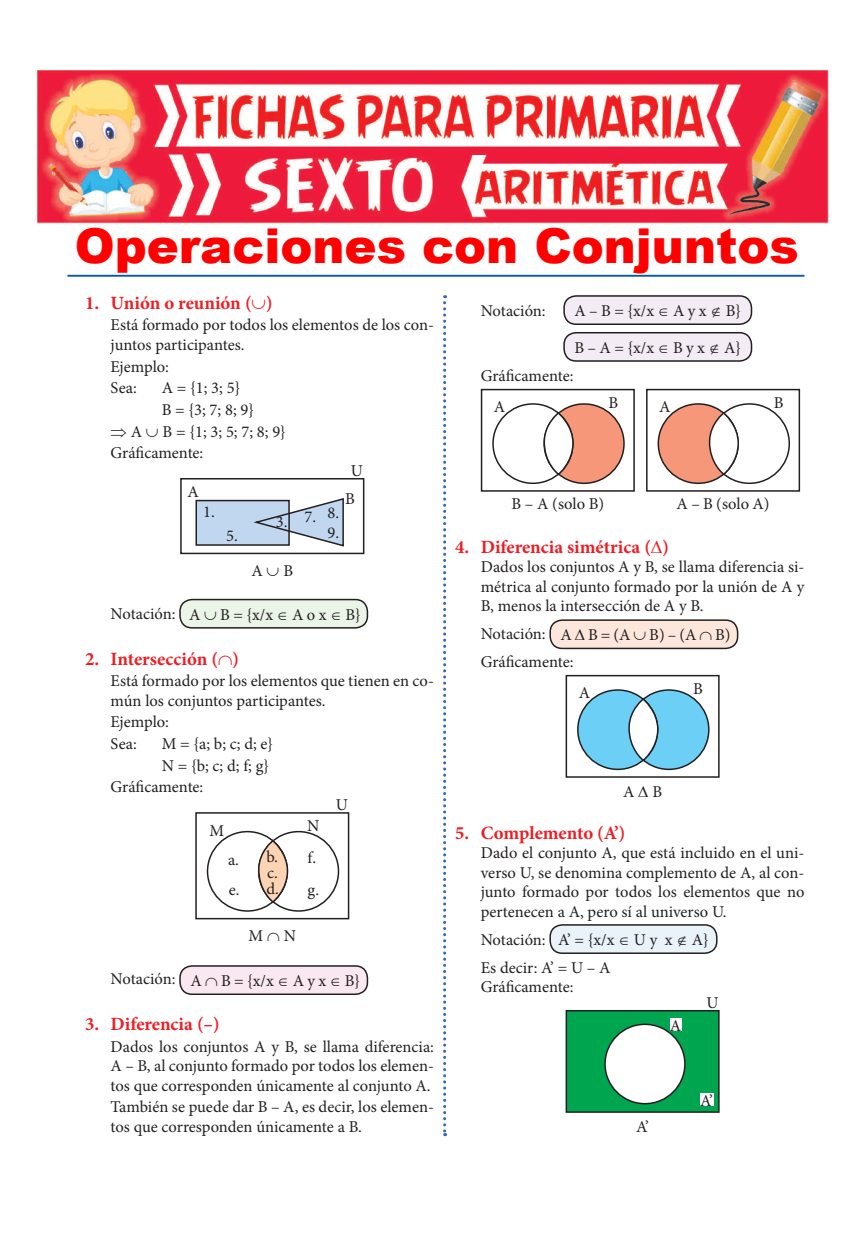
<style>
.page{position:relative;width:868px;height:1234px;background:#fff}
.page>*{position:absolute;margin:0;border:0;box-sizing:border-box;transform-origin:0 0}
.t1{font:900 48px "Arial";color:#f00}
.t2{font:700 18.75px "Minion Pro";color:#ee1d23}
.t3{font:16.5px/19.5px "Minion Pro";color:#231f20}
</style>
<div class="page">
<div style="left:196px;top:500px;width:93px;height:45px;background:#c0d7ef"></div>
<div style="left:195px;top:499px;width:95px;height:46px;border:2px solid #231f20"></div>
<svg style="left:254px;top:498px;width:90px;height:49px"></svg>
<div style="left:180px;top:478px;width:184px;height:76px;border:2px solid #231f20"></div>
<div style="left:180px;top:599px;width:187px;height:28px;background:#eaf4e7;border-radius:12px"></div>
<div style="left:179px;top:598px;width:189px;height:30px;border:2px solid #231f20;border-radius:12px"></div>
<div style="left:195px;top:812px;width:154px;height:107px;border:2px solid #231f20"></div>
<div style="left:258px;top:830px;width:81px;height:81px;border:2px solid #231f20;border-radius:50%"></div>
<div style="left:207px;top:830px;width:81px;height:81px;border:2px solid #231f20;border-radius:50%"></div>
<svg style="left:257px;top:839px;width:30px;height:64px"></svg>
<div style="left:180px;top:965px;width:187px;height:29px;background:#fae8f0;border-radius:12px"></div>
<div style="left:179px;top:965px;width:189px;height:29px;border:2px solid #231f20;border-radius:12px"></div>
<svg style="left:443px;top:295px;width:3px;height:840px"></svg>
<div style="left:564px;top:296px;width:187px;height:28px;background:#f3ecf4;border-radius:12px"></div>
<div style="left:563px;top:295px;width:189px;height:30px;border:2px solid #231f20;border-radius:12px"></div>
<div style="left:564px;top:332px;width:187px;height:29px;background:#f3ecf4;border-radius:12px"></div>
<div style="left:563px;top:332px;width:189px;height:29px;border:2px solid #231f20;border-radius:12px"></div>
<div style="left:480px;top:389px;width:154px;height:102px;border:2px solid #231f20"></div>
<div style="left:544px;top:404px;width:80px;height:79px;background:#f6977a;border-radius:50%"></div>
<div style="left:543px;top:403px;width:81px;height:81px;border:2px solid #231f20;border-radius:50%"></div>
<div style="left:492px;top:403px;width:81px;height:81px;border:2px solid #231f20;border-radius:50%"></div>
<svg style="left:543px;top:411px;width:30px;height:64px"></svg>
<div style="left:646px;top:389px;width:154px;height:102px;border:2px solid #231f20"></div>
<div style="left:708px;top:403px;width:81px;height:81px;border:2px solid #231f20;border-radius:50%"></div>
<div style="left:658px;top:404px;width:80px;height:79px;background:#f6977a;border-radius:50%"></div>
<div style="left:657px;top:403px;width:81px;height:81px;border:2px solid #231f20;border-radius:50%"></div>
<svg style="left:708px;top:411px;width:30px;height:64px"></svg>
<div style="left:550px;top:620px;width:187px;height:28px;background:#fde7dc;border-radius:12px"></div>
<div style="left:549px;top:619px;width:189px;height:30px;border:2px solid #231f20;border-radius:12px"></div>
<div style="left:565px;top:674px;width:154px;height:103px;border:2px solid #231f20"></div>
<div style="left:629px;top:690px;width:79px;height:79px;background:#6bcff6;border-radius:50%"></div>
<div style="left:628px;top:689px;width:81px;height:81px;border:2px solid #231f20;border-radius:50%"></div>
<div style="left:577px;top:690px;width:80px;height:79px;background:#6bcff6;border-radius:50%"></div>
<div style="left:577px;top:689px;width:81px;height:81px;border:2px solid #231f20;border-radius:50%"></div>
<svg style="left:628px;top:697px;width:29px;height:64px"></svg>
<div style="left:550px;top:924px;width:166px;height:28px;background:#eaf3fa;border-radius:12px"></div>
<div style="left:549px;top:923px;width:168px;height:30px;border:2px solid #231f20;border-radius:12px"></div>
<div style="left:566px;top:1010px;width:152px;height:101px;background:#00a54f"></div>
<div style="left:565px;top:1009px;width:154px;height:103px;border:2px solid #231f20"></div>
<div style="left:669px;top:1018px;width:12px;height:12px;background:#fff"></div>
<div style="left:700px;top:1093px;width:13px;height:12px;background:#fff"></div>
<div style="left:605px;top:1024px;width:79px;height:79px;background:#fff;border-radius:50%"></div>
<div style="left:604px;top:1023px;width:81px;height:81px;border:2px solid #231f20;border-radius:50%"></div>
<hr style="left:67px;top:275px;width:737px;height:1px;background:#015aaa">
<img style="left:38px;top:71px;width:790px;height:153px">
<h1 class="t1" style="left:75px;top:210px;width:725px">Operaciones con Conjuntos</h1>
<p class="t2" style="left:85px;top:289px;width:189px">1. Unión o reunión (∪)</p>
<p class="t3" style="left:111px;top:315px;width:325px">Está formado por todos los elementos de los con&shy;juntos participantes.</p>
<p class="t3" style="left:111px;top:355px;width:60px;line-height:21.6px">Ejemplo:<br>Sea:</p>
<p class="t3" style="left:162px;top:378px;width:80px">A = {1; 3; 5}</p>
<p class="t3" style="left:162px;top:400px;width:94px">B = {3; 7; 8; 9}</p>
<p class="t3" style="left:111px;top:421px;width:177px">⇒ A ∪ B = {1; 3; 5; 7; 8; 9}</p>
<p class="t3" style="left:111px;top:443px;width:94px">Gráficamente:</p>
<p class="t3" style="left:187px;top:481px;width:13px">A</p>
<p class="t3" style="left:203px;top:501px;width:13px">1.</p>
<p class="t3" style="left:226px;top:525px;width:13px">5.</p>
<p class="t3" style="left:351px;top:460px;width:14px">U</p>
<p class="t3" style="left:345px;top:488px;width:11px">B</p>
<p class="t3" style="left:276px;top:509px;width:65px;line-height:15.3px;text-align:right">3. 7. 8.<br>9.</p>
<p class="t3" style="left:251px;top:560px;width:43px">A ∪ B</p>
<p class="t3" style="left:111px;top:604px;width:252px">Notación: A ∪ B = {x/x ∈ A o x ∈ B}</p>
<p class="t2" style="left:85px;top:645px;width:155px">2. Intersección (∩)</p>
<p class="t3" style="left:111px;top:671px;width:325px">Está formado por los elementos que tienen en co&shy;mún los conjuntos participantes.</p>
<p class="t3" style="left:111px;top:711px;width:60px;line-height:21.6px">Ejemplo:<br>Sea:</p>
<p class="t3" style="left:162px;top:734px;width:113px">M = {a; b; c; d; e}</p>
<p class="t3" style="left:162px;top:755px;width:109px">N = {b; c; d; f; g}</p>
<p class="t3" style="left:111px;top:777px;width:94px">Gráficamente:</p>
<p class="t3" style="left:335px;top:794px;width:14px">U</p>
<p class="t3" style="left:209px;top:820px;width:16px">M</p>
<p class="t3" style="left:307px;top:816px;width:14px">N</p>
<p class="t3" style="left:266px;top:849px;width:14px;line-height:15.6px;text-align:justify">b. c. d.</p>
<p class="t3" style="left:248px;top:925px;width:49px">M ∩ N</p>
<p class="t3" style="left:111px;top:970px;width:251px">Notación: A ∩ B = {x/x ∈ A y x ∈ B}</p>
<p class="t2" style="left:85px;top:1010px;width:136px">3. Diferencia (–)</p>
<p class="t3" style="left:111px;top:1036px;width:325px;text-align:justify">Dados los conjuntos A y B, se llama diferencia:<br>A – B, al conjunto formado por todos los elemen&shy;tos que corresponden únicamente al conjunto A.</p>
<p class="t3" style="left:111px;top:1096px;width:325px">También se puede dar B – A, es decir, los elemen&shy;tos que corresponden únicamente a B.</p>
<p class="t3" style="left:228px;top:844px;width:13px;line-height:30.2px">a. e.</p>
<p class="t3" style="left:307px;top:841px;width:13px;line-height:31.8px">f. g.</p>
<p class="t3" style="left:480px;top:301px;width:66px">Notación:</p>
<p class="t3" style="left:574px;top:301px;width:168px">A – B = {x/x ∈ A y x ∉ B}</p>
<p class="t3" style="left:574px;top:338px;width:168px">B – A = {x/x ∈ B y x ∉ A}</p>
<p class="t3" style="left:480px;top:366px;width:94px">Gráficamente:</p>
<p class="t3" style="left:494px;top:397px;width:13px">A</p>
<p class="t3" style="left:608px;top:393px;width:11px">B</p>
<p class="t3" style="left:511px;top:494px;width:94px">B – A (solo B)</p>
<p class="t3" style="left:659px;top:397px;width:13px">A</p>
<p class="t3" style="left:773px;top:393px;width:11px">B</p>
<p class="t3" style="left:676px;top:494px;width:94px">A – B (solo A)</p>
<p class="t2" style="left:455px;top:533px;width:215px">4. Diferencia simétrica (∆)</p>
<p class="t3" style="left:480px;top:557px;width:325px;text-align:justify">Dados los conjuntos A y B, se llama diferencia si&shy;métrica al conjunto formado por la unión de A y B, menos la intersección de A y B.</p>
<p class="t3" style="left:480px;top:621px;width:251px;line-height:27px">Notación: A ∆ B = (A ∪ B) – (A ∩ B)<br>Gráficamente:</p>
<p class="t3" style="left:578px;top:683px;width:13px">A</p>
<p class="t3" style="left:693px;top:679px;width:11px">B</p>
<p class="t3" style="left:623px;top:782px;width:41px">A ∆B</p>
<p class="t2" style="left:455px;top:819px;width:172px">5. Complemento (A’)</p>
<p class="t3" style="left:480px;top:843px;width:325px;text-align:justify">Dado el conjunto A, que está incluido en el uni&shy;verso U, se denomina complemento de A, al con&shy;junto formado por todos los elementos que no pertenecen a A, pero sí al universo U.</p>
<p class="t3" style="left:480px;top:925px;width:230px;line-height:27.6px">Notación: A’ = {x/x ∈ U y x ∉ A}<br>Es decir: A’ = U – A</p>
<p class="t3" style="left:480px;top:977px;width:94px">Gráficamente:</p>
<p class="t3" style="left:669px;top:1015px;width:13px">A</p>
<p class="t3" style="left:706px;top:992px;width:14px">U</p>
<p class="t3" style="left:636px;top:1117px;width:14px">A’</p>
<p class="t3" style="left:700px;top:1090px;width:14px">A’</p>
</div>
